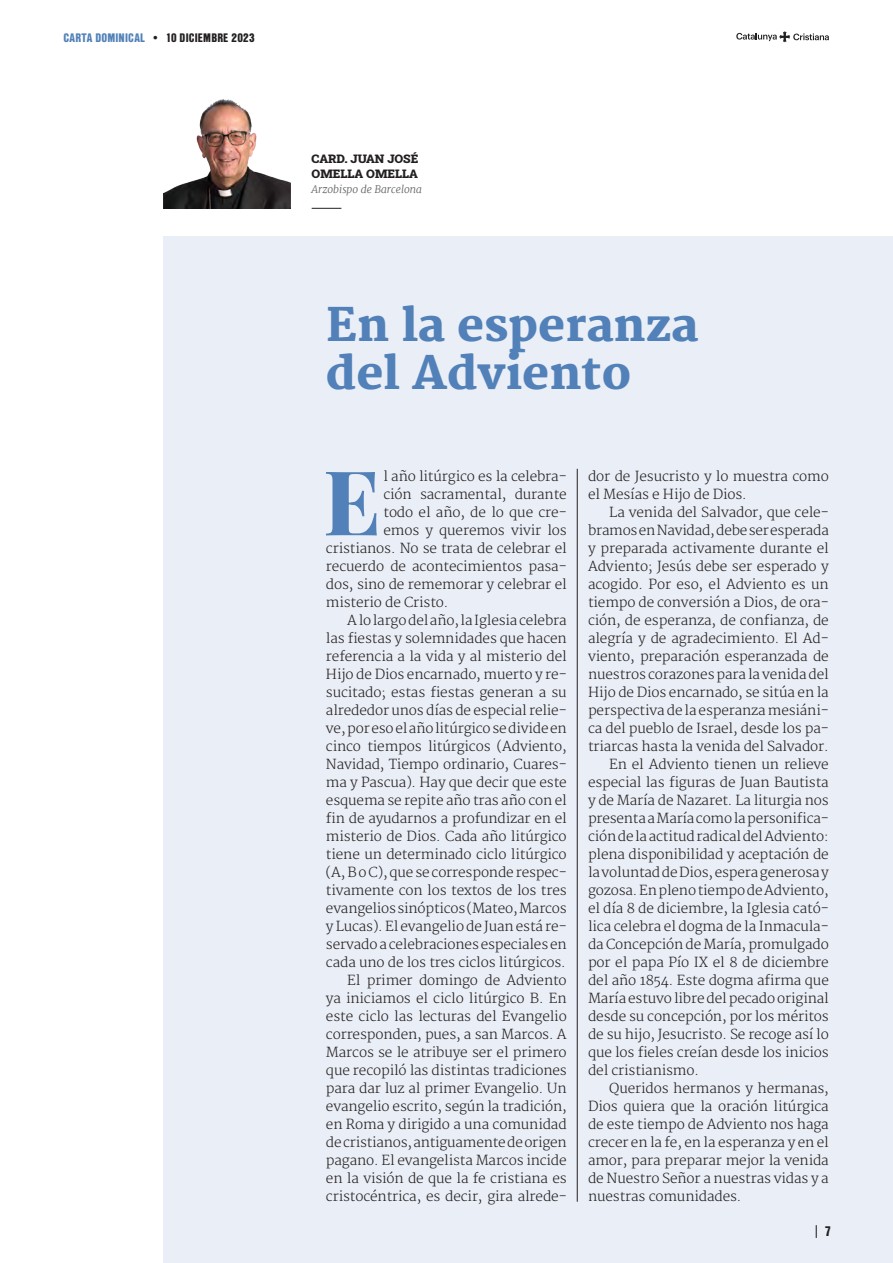
<style>
.page{position:relative;width:893px;height:1263px;background:#fff}
.page>*{position:absolute;margin:0;border:0;box-sizing:border-box;transform-origin:0 0}
.TEXTO_PPAL_CAT{font:800 89.7px "Playfair Display";color:#5181b8}
.TITOL_OMELLA{font:800 45px "Merriweather";color:#5181b8}
.TEXTO_PPAL_ESP{font:300 13.5px/18px "Merriweather";letter-spacing:-.01em;color:#231f20;text-align:justify}
.TEXTO_PPAL_CAT-2{font:300 13.5px "Merriweather";letter-spacing:-.01em;color:#231f20}
.t1{font:900 13.5px "Nimbus San Con LOT";color:#231f20}
.t2{font:900 12px "Nimbus San Con LOT";letter-spacing:.015em;color:#231f20}
.NOM_REDACTORS{font:12px "Roboto Slab";color:#231f20}
.CARREC_REDACTORS{font:italic 300 10.5px "Merriweather";color:#636366}
.s1{color:#5181b8}
</style>
<div class="page">
<img style="left:163px;top:99px;width:128px;height:109px">
<svg style="left:312px;top:208px;width:29px;height:1px"></svg>
<svg style="left:736px;top:31px;width:93px;height:11px"></svg>
<div style="left:163px;top:236px;width:730px;height:1027px;background:#eaeef6"></div>
<hr style="left:577px;top:469px;width:1px;height:733px;background:#231f20">
<svg style="left:816px;top:1225px;width:1px;height:13px"></svg>
<p class="t2" style="left:63px;top:28px;width:193px"><span class="s1">CARTA DOMINICAL</span> • 10 DICIEMBRE 2023</p>
<p class="NOM_REDACTORS" style="left:312px;top:151px;width:108px">CARD. JUAN JOSÉ</p>
<p class="NOM_REDACTORS" style="left:312px;top:166px;width:108px">OMELLA OMELLA</p>
<p class="CARREC_REDACTORS" style="left:312px;top:183px;width:112px">Arzobispo de Barcelona</p>
<p class="TITOL_OMELLA" style="left:326px;top:299px;width:374px">En la esperanza</p>
<p class="TITOL_OMELLA" style="left:326px;top:347px;width:307px">del Adviento</p>
<p class="TEXTO_PPAL_CAT" style="left:323px;top:431px;width:59px">E</p>
<p class="TEXTO_PPAL_CAT-2" style="left:383px;top:469px;width:185px">l año litúrgico es la celebra-</p>
<p class="TEXTO_PPAL_CAT-2" style="left:383px;top:487px;width:185px">ción sacramental, durante</p>
<p class="TEXTO_PPAL_CAT-2" style="left:383px;top:505px;width:185px">todo el año, de lo que cre-</p>
<p class="TEXTO_PPAL_CAT-2" style="left:383px;top:523px;width:185px">emos y queremos vivir los</p>
<p class="TEXTO_PPAL_CAT-2" style="left:326px;top:541px;width:242px">cristianos. No se trata de celebrar el</p>
<p class="TEXTO_PPAL_CAT-2" style="left:326px;top:559px;width:242px">recuerdo de acontecimientos pasa-</p>
<p class="TEXTO_PPAL_CAT-2" style="left:326px;top:577px;width:242px">dos, sino de rememorar y celebrar el</p>
<p class="TEXTO_PPAL_CAT-2" style="left:326px;top:595px;width:124px">misterio de Cristo.</p>
<p class="TEXTO_PPAL_ESP" style="left:326px;top:612px;width:242px;text-indent:21px">A lo largo del año, la Iglesia celebra las fiestas y solemnidades que hacen referencia a la vida y al misterio del Hijo de Dios encarnado, muerto y re&shy;sucitado; estas fiestas generan a su alrededor unos días de especial relie&shy;ve, por eso el año litúrgico se divide en cinco tiempos litúrgicos (Adviento, Navidad, Tiempo ordinario, Cuares&shy;ma y Pascua). Hay que decir que este esquema se repite año tras año con el fin de ayudarnos a profundizar en el misterio de Dios. Cada año litúrgico tiene un determinado ciclo litúrgico (A, B o C), que se corresponde respec&shy;tivamente con los textos de los tres evangelios sinópticos (Mateo, Marcos y Lucas). El evangelio de Juan está re&shy;servado a celebraciones especiales en cada uno de los tres ciclos litúrgicos.</p>
<p class="TEXTO_PPAL_ESP" style="left:326px;top:972px;width:242px;text-indent:21px">El primer domingo de Adviento ya iniciamos el ciclo litúrgico B. En este ciclo las lecturas del Evangelio corresponden, pues, a san Marcos. A Marcos se le atribuye ser el primero que recopiló las distintas tradiciones para dar luz al primer Evangelio. Un evangelio escrito, según la tradición, en Roma y dirigido a una comunidad de cristianos, antiguamente de origen pagano. El evangelista Marcos incide en la visión de que la fe cristiana es cristocéntrica, es decir, gira alrede-</p>
<p class="TEXTO_PPAL_ESP" style="left:588px;top:468px;width:242px">dor de Jesucristo y lo muestra como el Mesías e Hijo de Dios.</p>
<p class="TEXTO_PPAL_ESP" style="left:588px;top:504px;width:242px;text-indent:21px">La venida del Salvador, que cele&shy;bramos en Navidad, debe ser esperada y preparada activamente durante el Adviento; Jesús debe ser esperado y acogido. Por eso, el Adviento es un tiempo de conversión a Dios, de ora&shy;ción, de esperanza, de confianza, de alegría y de agradecimiento. El Ad&shy;viento, preparación esperanzada de nuestros corazones para la venida del Hijo de Dios encarnado, se sitúa en la perspectiva de la esperanza mesiáni&shy;ca del pueblo de Israel, desde los pa&shy;triarcas hasta la venida del Salvador.</p>
<p class="TEXTO_PPAL_ESP" style="left:588px;top:756px;width:242px;text-indent:21px">En el Adviento tienen un relieve especial las figuras de Juan Bautista y de María de Nazaret. La liturgia nos presenta a María como la personifica&shy;ción de la actitud radical del Adviento: plena disponibilidad y aceptación de la voluntad de Dios, espera generosa y gozosa. En pleno tiempo de Adviento, el día 8 de diciembre, la Iglesia cató&shy;lica celebra el dogma de la Inmacula&shy;da Concepción de María, promulgado por el papa Pío IX el 8 de diciembre del año 1854. Este dogma afirma que María estuvo libre del pecado original desde su concepción, por los méritos de su hijo, Jesucristo. Se recoge así lo que los fieles creían desde los inicios del cristianismo.</p>
<p class="TEXTO_PPAL_ESP" style="left:588px;top:1080px;width:242px;text-indent:21px">Queridos hermanos y hermanas, Dios quiera que la oración litúrgica de este tiempo de Adviento nos haga crecer en la fe, en la esperanza y en el amor, para preparar mejor la venida de Nuestro Señor a nuestras vidas y a nuestras comunidades.</p>
<p class="t1" style="left:825px;top:1221px;width:8px">7</p>
</div>
